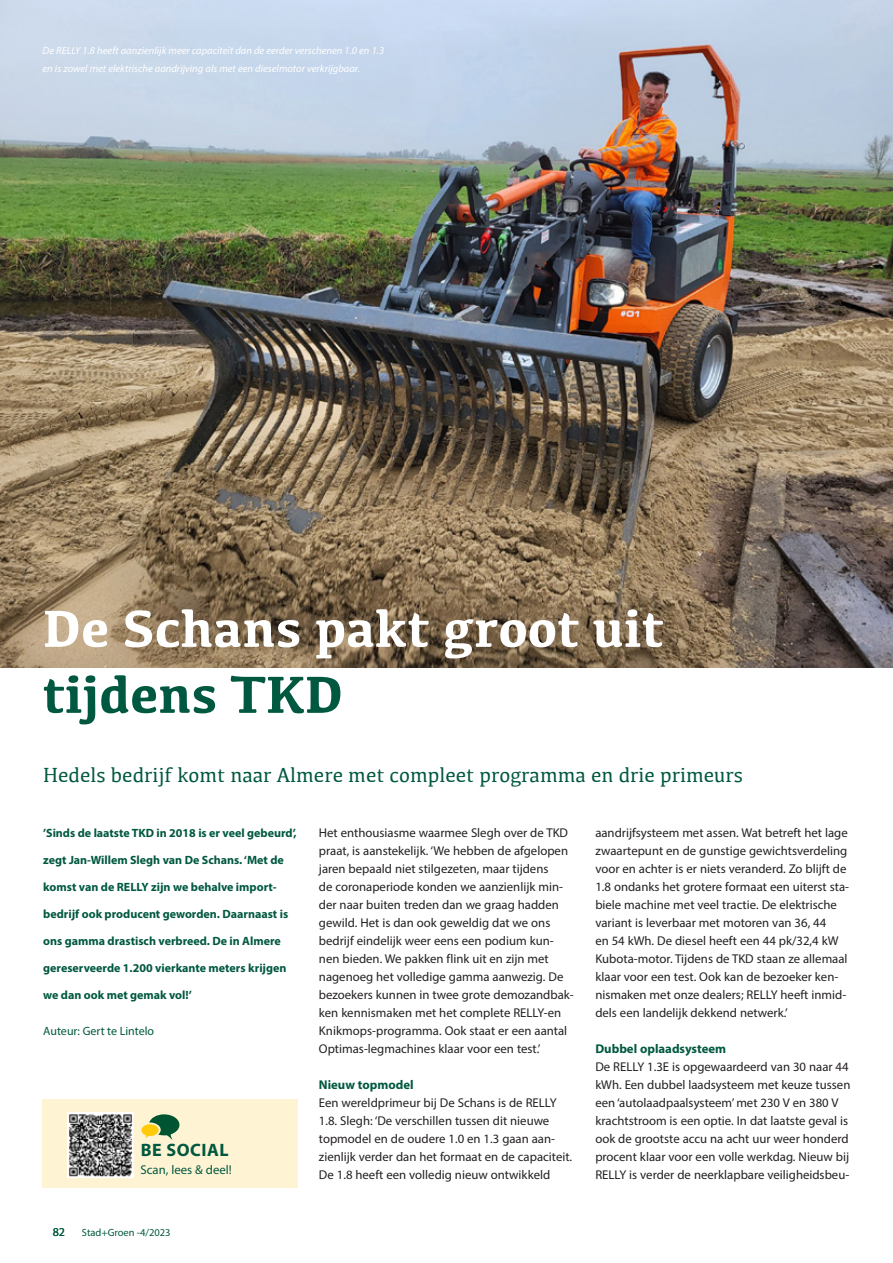
<style>
.page{position:relative;width:893px;height:1263px;background:#fff}
.page>*{position:absolute;margin:0;border:0;box-sizing:border-box;transform-origin:0 0}
.t1{font:700 54px "Kefa";color:#fff}
.t2{font:700 54px "Kefa";color:#005840}
.t3{font:21px "Kefa";color:#005840}
.t4{font:700 18px "Myriad Pro";letter-spacing:.03em;color:#005840}
.t5{font:12.75px/18px "Myriad Pro";color:#231f20}
.t6{font:700 12.75px "Myriad Pro";color:#005840}
.t7{font:12.75px "Myriad Pro";color:#005840}
.t8{font:700 12px "Myriad Pro";color:#005840}
.t9{font:12px "Myriad Pro";color:#005840}
.t10{font:italic 10.5px/18px "Myriad Pro";color:#fff}
.t11{font:10.5px "Myriad Pro";color:#005840}
</style>
<div class="page">
<img style="left:0;top:0;width:893px;height:668px">
<div style="left:43px;top:1099px;width:255px;height:88px;background:#fef3d2"></div>
<img style="left:68px;top:1112px;width:66px;height:66px">
<svg style="left:141px;top:1114px;width:38px;height:26px"></svg>
<p class="t10" style="left:43px;top:41px;width:343px">De RELLY 1.8 heeft aanzienlijk meer capaciteit dan de eerder verschenen 1.0 en 1.3 en is zowel met elektrische aandrijving als met een dieselmotor verkrijgbaar.</p>
<h1 class="t1" style="left:43px;top:593px;width:623px">De Schans pakt groot uit</h1>
<h1 class="t2" style="left:43px;top:658px;width:302px">tijdens TKD</h1>
<h2 class="t3" style="left:43px;top:761px;width:701px">Hedels bedrijf komt naar Almere met compleet programma en drie primeurs</h2>
<p class="t8" style="left:43px;top:825px;width:255px">’Sinds de laatste TKD in 2018 is er veel gebeurd’,</p>
<p class="t8" style="left:43px;top:852px;width:242px">zegt Jan-Willem Slegh van De Schans. ‘Met de</p>
<p class="t8" style="left:43px;top:879px;width:235px">komst van de RELLY zijn we behalve import-</p>
<p class="t8" style="left:43px;top:906px;width:247px">bedrijf ook producent geworden. Daarnaast is</p>
<p class="t8" style="left:43px;top:933px;width:239px">ons gamma drastisch verbreed. De in Almere</p>
<p class="t8" style="left:43px;top:960px;width:245px">gereserveerde 1.200 vierkante meters krijgen</p>
<p class="t8" style="left:43px;top:987px;width:150px">we dan ook met gemak vol!’</p>
<p class="t9" style="left:43px;top:1024px;width:112px">Auteur: Gert te Lintelo</p>
<h3 class="t4" style="left:141px;top:1138px;width:89px">BE SOCIAL</h3>
<p class="t7" style="left:141px;top:1162px;width:93px">Scan, lees &amp; deel!</p>
<p class="t9" style="left:53px;top:1224px;width:14px">82</p>
<p class="t11" style="left:82px;top:1226px;width:90px">Stad+Groen -4/2023</p>
<p class="t5" style="left:319px;top:824px;width:256px">Het enthousiasme waarmee Slegh over de TKD praat, is aanstekelijk. ‘We hebben de afgelopen jaren bepaald niet stilgezeten, maar tijdens<br>de coronaperiode konden we aanzienlijk min&shy;der naar buiten treden dan we graag hadden gewild. Het is dan ook geweldig dat we ons bedrijf eindelijk weer eens een podium kun&shy;nen bieden. We pakken flink uit en zijn met nagenoeg het volledige gamma aanwezig. De bezoekers kunnen in twee grote demozandbak&shy;ken kennismaken met het complete RELLY-en Knikmops-programma. Ook staat er een aantal Optimas-legmachines klaar voor een test.’</p>
<p class="t6" style="left:319px;top:1076px;width:96px">Nieuw topmodel</p>
<p class="t5" style="left:319px;top:1094px;width:255px">Een wereldprimeur bij De Schans is de RELLY 1.8. Slegh: ‘De verschillen tussen dit nieuwe topmodel en de oudere 1.0 en 1.3 gaan aan&shy;zienlijk verder dan het formaat en de capaciteit.<br>De 1.8 heeft een volledig nieuw ontwikkeld</p>
<p class="t5" style="left:595px;top:824px;width:255px">aandrijfsysteem met assen. Wat betreft het lage zwaartepunt en de gunstige gewichtsverdeling voor en achter is er niets veranderd. Zo blijft de 1.8 ondanks het grotere formaat een uiterst sta&shy;biele machine met veel tractie. De elektrische variant is leverbaar met motoren van 36, 44<br>en 54 kWh. De diesel heeft een 44 pk/32,4 kW Kubota-motor. Tijdens de TKD staan ze allemaal klaar voor een test. Ook kan de bezoeker ken&shy;nismaken met onze dealers; RELLY heeft inmid&shy;dels een landelijk dekkend netwerk.’</p>
<p class="t6" style="left:595px;top:1040px;width:132px">Dubbel oplaadsysteem</p>
<p class="t5" style="left:595px;top:1058px;width:257px">De RELLY 1.3E is opgewaardeerd van 30 naar 44 kWh. Een dubbel laadsysteem met keuze tussen een ‘autolaadpaalsysteem’ met 230 V en 380 V krachtstroom is een optie. In dat laatste geval is ook de grootste accu na acht uur weer honderd procent klaar voor een volle werkdag. Nieuw bij RELLY is verder de neerklapbare veiligheidsbeu-</p>
</div>
